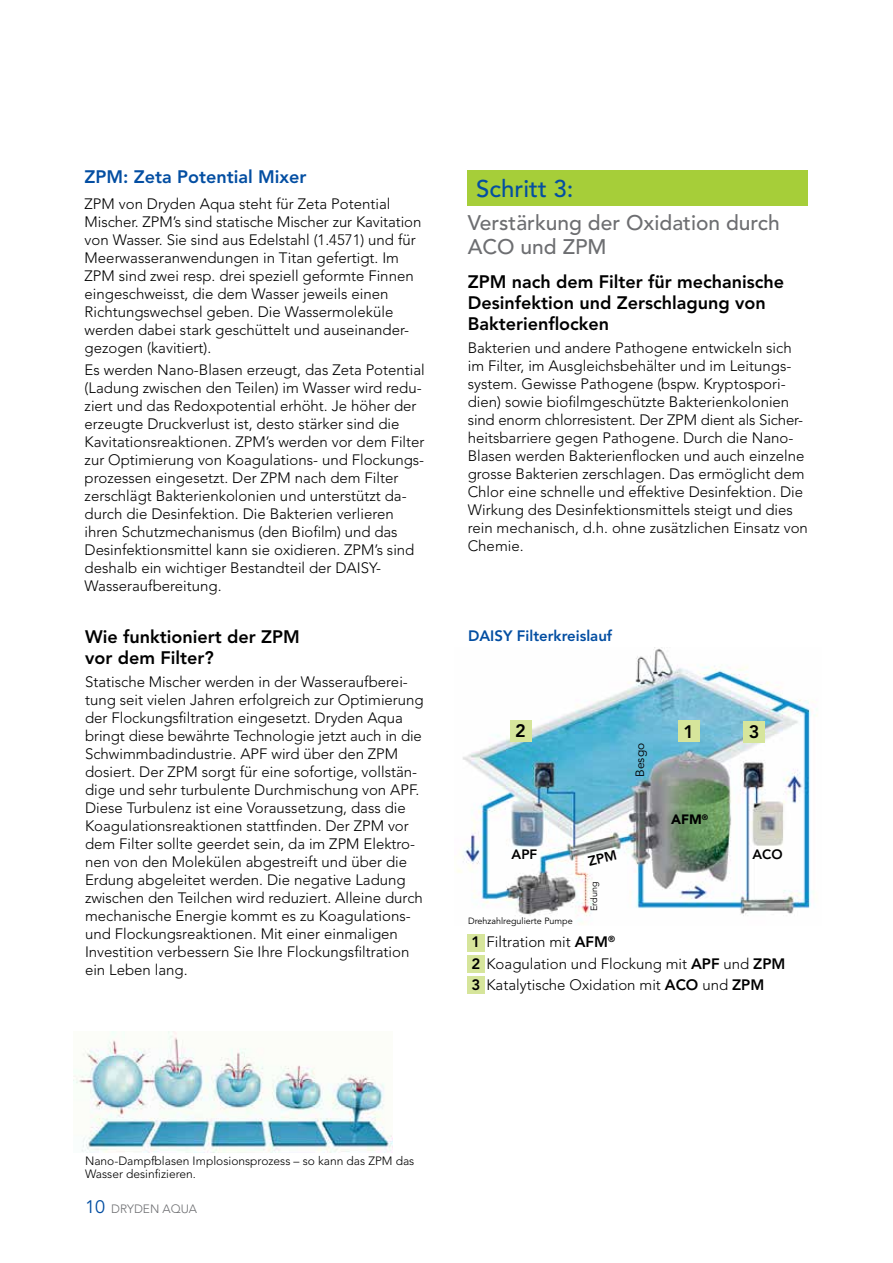
<style>
.page{position:relative;width:893px;height:1263px;background:#fff}
.page>*{position:absolute;margin:0;border:0;box-sizing:border-box;transform-origin:0 0}
.t1{font:500 24px "Avenir";color:#034ea2}
.t2{font:500 21px/24px "Avenir";color:#6d6e71}
.t3{font:800 18px/21px "Avenir LT Std";color:#000}
.t4{font:800 18px "Avenir LT Std";color:#034ea2}
.t5{font:300 15px/18px "Avenir";color:#000}
.t6{font:800 15px "Avenir LT Std";color:#034ea2}
.t7{font:800 13.5px "Avenir LT Std";color:#000}
.t8{font:900 13.5px "Avenir LT Std";color:#000}
.t9{font:300 12px/13.5px "Avenir";color:#000}
.t10{font:300 12px "Avenir";color:#6d6e71}
.t11{font:12px "Avenir";color:#000}
.t12{font:9px "Avenir";color:#000}
.s1{font-family:"Avenir LT Std";font-weight:800}
.s2{font-weight:400;font-size:18px;color:#034ea2}
</style>
<div class="page">
<img style="left:73px;top:1031px;width:320px;height:121px">
<div style="left:468px;top:170px;width:340px;height:36px;background:#a6ce39"></div>
<img style="left:457px;top:648px;width:361px;height:276px">
<div style="left:510px;top:721px;width:22px;height:21px;background:#d6e59b"></div>
<div style="left:743px;top:721px;width:22px;height:21px;background:#d6e59b"></div>
<div style="left:678px;top:721px;width:21px;height:21px;background:#d6e59b"></div>
<div style="left:468px;top:934px;width:17px;height:17px;background:#d6e59b"></div>
<div style="left:468px;top:955px;width:17px;height:17px;background:#d6e59b"></div>
<div style="left:468px;top:977px;width:17px;height:17px;background:#d6e59b"></div>
<svg style="left:588px;top:850px;width:29px;height:16px"></svg>
<p class="t4" style="left:85px;top:166px;width:223px">ZPM: Zeta Potential Mixer</p>
<p class="t5" style="left:85px;top:195px;width:338px">ZPM von Dryden Aqua steht für Zeta Potential Mischer. ZPM’s sind statische Mischer zur Kavitation von Wasser. Sie sind aus Edelstahl (1.4571) und für Meerwasseranwendungen in Titan gefertigt. Im ZPM sind zwei resp. drei speziell geformte Finnen eingeschweisst, die dem Wasser jeweils einen Richtungswechsel geben. Die Wassermoleküle werden dabei stark geschüttelt und auseinander&shy;gezogen (kavitiert).</p>
<p class="t5" style="left:85px;top:361px;width:342px">Es werden Nano-Blasen erzeugt, das Zeta Potential (Ladung zwischen den Teilen) im Wasser wird redu&shy;ziert und das Redoxpotential erhöht. Je höher der erzeugte Druckverlust ist, desto stärker sind die Kavitationsreaktionen. ZPM’s werden vor dem Filter zur Optimierung von Koagulations- und Flockungs&shy;prozessen eingesetzt. Der ZPM nach dem Filter zerschlägt Bakterienkolonien und unterstützt da&shy;durch die Desinfektion. Die Bakterien verlieren ihren Schutzmechanismus (den Biofilm) und das Desinfektionsmittel kann sie oxidieren. ZPM’s sind deshalb ein wichtiger Bestandteil der DAISY-Wasseraufbereitung.</p>
<p class="t3" style="left:85px;top:627px;width:216px">Wie funktioniert der ZPM vor dem Filter?</p>
<p class="t5" style="left:85px;top:672px;width:340px">Statische Mischer werden in der Wasseraufberei&shy;tung seit vielen Jahren erfolgreich zur Optimierung der Flockungsfiltration eingesetzt. Dryden Aqua bringt diese bewährte Technologie jetzt auch in die Schwimmbadindustrie. APF wird über den ZPM dosiert. Der ZPM sorgt für eine sofortige, vollstän&shy;dige und sehr turbulente Durchmischung von APF.<br>Diese Turbulenz ist eine Voraussetzung, dass die Koagulationsreaktionen stattfinden. Der ZPM vor dem Filter sollte geerdet sein, da im ZPM Elektro&shy;nen von den Molekülen abgestreift und über die Erdung abgeleitet werden. Die negative Ladung zwischen den Teilchen wird reduziert. Alleine durch mechanische Energie kommt es zu Koagulations&shy;und Flockungsreaktionen. Mit einer einmaligen Investition verbessern Sie Ihre Flockungsfiltration ein Leben lang.</p>
<h1 class="t1" style="left:476px;top:175px;width:99px">Schritt 3:</h1>
<h2 class="t2" style="left:468px;top:211px;width:313px">Verstärkung der Oxidation durch<br>ACO und ZPM</h2>
<p class="t3" style="left:468px;top:272px;width:318px">ZPM nach dem Filter für mechanische<br>Desinfektion und Zerschlagung von<br>Bakterienflocken</p>
<p class="t5" style="left:468px;top:338px;width:342px">Bakterien und andere Pathogene entwickeln sich im Filter, im Ausgleichsbehälter und im Leitungs&shy;system. Gewisse Pathogene (bspw. Kryptospori&shy;dien) sowie biofilmgeschützte Bakterienkolonien sind enorm chlorresistent. Der ZPM dient als Sicher&shy;heitsbarriere gegen Pathogene. Durch die Nano-Blasen werden Bakterienflocken und auch einzelne grosse Bakterien zerschlagen. Das ermöglicht dem Chlor eine schnelle und effektive Desinfektion. Die Wirkung des Desinfektionsmittels steigt und dies rein mechanisch, d.h. ohne zusätzlichen Einsatz von Chemie.</p>
<p class="t6" style="left:468px;top:627px;width:146px">DAISY Filterkreislauf</p>
<p class="t3" style="left:515px;top:721px;width:12px">2</p>
<p class="t3" style="left:683px;top:721px;width:12px">1</p>
<p class="t3" style="left:749px;top:721px;width:12px">3</p>
<p class="t11" style="left:633px;top:777px;width:35px;rotate:-90deg">Besgo</p>
<p class="t8" style="left:671px;top:811px;width:39px">AFM<sup>®</sup></p>
<p class="t7" style="left:512px;top:846px;width:27px">APF</p>
<p class="t7" style="left:752px;top:846px;width:32px">ACO</p>
<p class="t12" style="left:468px;top:916px;width:106px">Drehzahlregulierte Pumpe</p>
<p class="t12" style="left:589px;top:911px;width:31px;rotate:-90deg">Erdung</p>
<p class="t5" style="left:471px;top:931px;width:316px;line-height:21.5px"><span class="s1">1</span> Filtration mit <span class="s1">AFM</span><sup>®<br></sup><span class="s1">2</span> Koagulation und Flockung mit <span class="s1">APF</span> und <span class="s1">ZPM<br>3</span> Katalytische Oxidation mit <span class="s1">ACO</span> und <span class="s1">ZPM</span></p>
<p class="t9" style="left:85px;top:1154px;width:331px">Nano-Dampfblasen Implosionsprozess – so kann das ZPM das<br>Wasser desinfizieren.</p>
<p class="t10" style="left:85px;top:1202px;width:114px"><span class="s2">10</span> DRYDEN AQUA</p>
</div>
